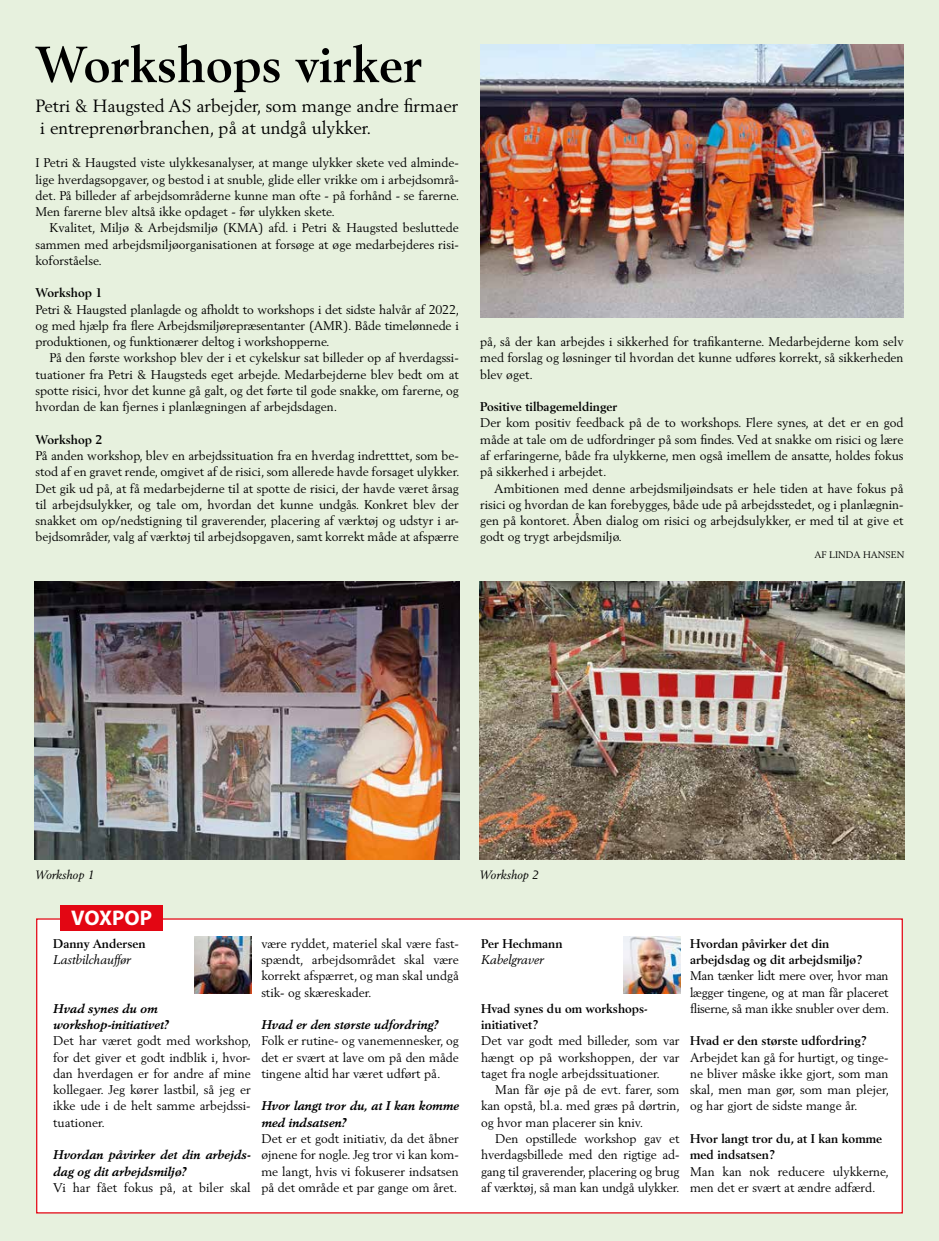
<style>
.page{position:relative;width:939px;height:1241px;background:#fff}
.page>*{position:absolute;margin:0;border:0;box-sizing:border-box;transform-origin:0 0}
.t1{font:700 50px "Berling LT Std";color:#000}
.t2{font:700 21.25px "Myriad Pro";color:#fff}
.t3{font:17.5px/22.5px "Berling LT Std";color:#000}
.t4{font:12.5px/16.2px "Berling LT Std";color:#000;text-align:justify}
.t5{font:700 12.5px/16.2px "Berling LT Std";color:#000}
.t6{font:italic 700 12.5px/16.2px "Berling LT Std";color:#000}
.t7{font:italic 12.5px "Berling LT Std";color:#000}
.t8{font:italic 11.88px "Berling LT Std";color:#000}
.t9{font:9.38px "Berling LT Std";color:#000}
</style>
<div class="page">
<div style="left:0;top:0;width:939px;height:1240px;background:#e7f1de"></div>
<div style="left:36px;top:918px;width:867px;height:295px;background:#fff"></div>
<div style="left:60px;top:904px;width:103px;height:25px;background:#e30613"></div>
<img style="left:195px;top:936px;width:57px;height:56px">
<img style="left:624px;top:936px;width:56px;height:56px">
<img style="left:35px;top:581px;width:425px;height:278px">
<img style="left:480px;top:44px;width:424px;height:273px">
<img style="left:479px;top:581px;width:425px;height:278px">
<h1 class="t1" style="left:35px;top:35px;width:389px">Workshops virker</h1>
<h3 class="t3" style="left:35px;top:94px;width:424px">Petri &amp; Haugsted AS arbejder, som mange andre firmaer i entreprenørbranchen, på at undgå ulykker.</h3>
<p class="t4" style="left:35px;top:155px;width:425px">I Petri &amp; Haugsted viste ulykkesanalyser, at mange ulykker skete ved alminde&shy;lige hverdagsopgaver, og bestod i at snuble, glide eller vrikke om i arbejdsområ&shy;det. På billeder af arbejdsområderne kunne man ofte - på forhånd - se farerne.<br>Men farerne blev altså ikke opdaget - før ulykken skete.</p>
<p class="t4" style="left:35px;top:220px;width:425px;text-indent:14px">Kvalitet, Miljø &amp; Arbejdsmiljø (KMA) afd. i Petri &amp; Haugsted besluttede sammen med arbejdsmiljøorganisationen at forsøge at øge medarbejderes risi&shy;koforståelse.</p>
<p class="t5" style="left:35px;top:285px;width:68px">Workshop 1</p>
<p class="t4" style="left:35px;top:301px;width:426px">Petri &amp; Haugsted planlagde og afholdt to workshops i det sidste halvår af 2022, og med hjælp fra flere Arbejdsmiljørepræsentanter (AMR). Både timelønnede i produktionen, og funktionærer deltog i workshopperne.</p>
<p class="t4" style="left:35px;top:350px;width:425px;text-indent:14px">På den første workshop blev der i et cykelskur sat billeder op af hverdagssi&shy;tuationer fra Petri &amp; Haugsteds eget arbejde. Medarbejderne blev bedt om at spotte risici, hvor det kunne gå galt, og det førte til gode snakke, om farerne, og hvordan de kan fjernes i planlægningen af arbejdsdagen.</p>
<p class="t5" style="left:35px;top:431px;width:68px">Workshop 2</p>
<p class="t4" style="left:35px;top:447px;width:426px">På anden workshop, blev en arbejdssituation fra en hverdag indretttet, som be&shy;stod af en gravet rende, omgivet af de risici, som allerede havde forsaget ulykker.<br>Det gik ud på, at få medarbejderne til at spotte de risici, der havde været årsag til arbejdsulykker, og tale om, hvordan det kunne undgås. Konkret blev der snakket om op/nedstigning til graverender, placering af værktøj og udstyr i ar&shy;bejdsområder, valg af værktøj til arbejdsopgaven, samt korrekt måde at afspærre</p>
<p class="t4" style="left:480px;top:333px;width:425px">på, så der kan arbejdes i sikkerhed for trafikanterne. Medarbejderne kom selv med forslag og løsninger til hvordan det kunne udføres korrekt, så sikkerheden blev øget.</p>
<p class="t5" style="left:480px;top:398px;width:139px">Positive tilbagemeldinger</p>
<p class="t4" style="left:480px;top:415px;width:425px">Der kom positiv feedback på de to workshops. Flere synes, at det er en god måde at tale om de udfordringer på som findes. Ved at snakke om risici og lære af erfaringerne, både fra ulykkerne, men også imellem de ansatte, holdes fokus på sikkerhed i arbejdet.</p>
<p class="t4" style="left:480px;top:480px;width:425px;text-indent:14px">Ambitionen med denne arbejdsmiljøindsats er hele tiden at have fokus på risici og hvordan de kan forebygges, både ude på arbejdsstedet, og i planlægnin&shy;gen på kontoret. Åben dialog om risici og arbejdsulykker, er med til at give et godt og trygt arbejdsmiljø.</p>
<p class="t9" style="left:814px;top:548px;width:91px">AF LINDA HANSEN</p>
<p class="t8" style="left:35px;top:867px;width:60px">Workshop 1</p>
<p class="t8" style="left:480px;top:867px;width:60px">Workshop 2</p>
<h2 class="t2" style="left:71px;top:903px;width:82px">VOXPOP</h2>
<p class="t5" style="left:53px;top:935px;width:94px">Danny Andersen</p>
<p class="t7" style="left:53px;top:952px;width:79px">Lastbilchauffør</p>
<p class="t6" style="left:53px;top:1000px;width:117px">Hvad synes du om workshop-initiativet?</p>
<p class="t4" style="left:53px;top:1032px;width:200px">Det har været godt med workshop, for det giver et godt indblik i, hvor&shy;dan hverdagen er for andre af mine kollegaer. Jeg kører lastbil, så jeg er ikke ude i de helt samme arbejdssi&shy;tuationer.</p>
<p class="t6" style="left:53px;top:1146px;width:199px">Hvordan påvirker det din arbejds&shy;dag og dit arbejdsmiljø?</p>
<p class="t4" style="left:53px;top:1178px;width:199px">Vi har fået fokus på, at biler skal</p>
<p class="t4" style="left:261px;top:935px;width:199px">være ryddet, materiel skal være fast&shy;spændt, arbejdsområdet skal være korrekt afspærret, og man skal undgå stik- og skæreskader.</p>
<p class="t6" style="left:261px;top:1016px;width:179px">Hvad er den største udfordring?</p>
<p class="t4" style="left:261px;top:1032px;width:199px">Folk er rutine- og vanemennesker, og det er svært at lave om på den måde tingene altid har været udført på.</p>
<p class="t6" style="left:261px;top:1097px;width:199px">Hvor langt tror du, at I kan komme med indsatsen?</p>
<p class="t4" style="left:261px;top:1130px;width:199px">Det er et godt initiativ, da det åbner øjnene for nogle. Jeg tror vi kan kom&shy;me langt, hvis vi fokuserer indsatsen på det område et par gange om året.</p>
<p class="t5" style="left:481px;top:935px;width:83px">Per Hechmann</p>
<p class="t7" style="left:481px;top:952px;width:64px">Kabelgraver</p>
<p class="t5" style="left:481px;top:1000px;width:168px">Hvad synes du om workshops&shy;initiativet?</p>
<p class="t4" style="left:481px;top:1032px;width:200px">Det var godt med billeder, som var hængt op på workshoppen, der var taget fra nogle arbejdssituationer.</p>
<p class="t4" style="left:481px;top:1081px;width:201px;text-indent:14px">Man får øje på de evt. farer, som kan opstå, bl.a. med græs på dørtrin, og hvor man placerer sin kniv.</p>
<p class="t4" style="left:481px;top:1130px;width:200px;text-indent:14px">Den opstillede workshop gav et hverdagsbillede med den rigtige ad&shy;gang til graverender, placering og brug af værktøj, så man kan undgå ulykker.</p>
<p class="t5" style="left:690px;top:935px;width:174px">Hvordan påvirker det din arbejdsdag og dit arbejdsmiljø?</p>
<p class="t4" style="left:690px;top:967px;width:201px">Man tænker lidt mere over, hvor man lægger tingene, og at man får placeret fliserne, så man ikke snubler over dem.</p>
<p class="t5" style="left:690px;top:1032px;width:179px">Hvad er den største udfordring?</p>
<p class="t4" style="left:690px;top:1048px;width:201px">Arbejdet kan gå for hurtigt, og tinge&shy;ne bliver måske ikke gjort, som man skal, men man gør, som man plejer, og har gjort de sidste mange år.</p>
<p class="t5" style="left:690px;top:1130px;width:194px">Hvor langt tror du, at I kan komme med indsatsen?</p>
<p class="t4" style="left:690px;top:1162px;width:201px">Man kan nok reducere ulykkerne, men det er svært at ændre adfærd.</p>
</div>
